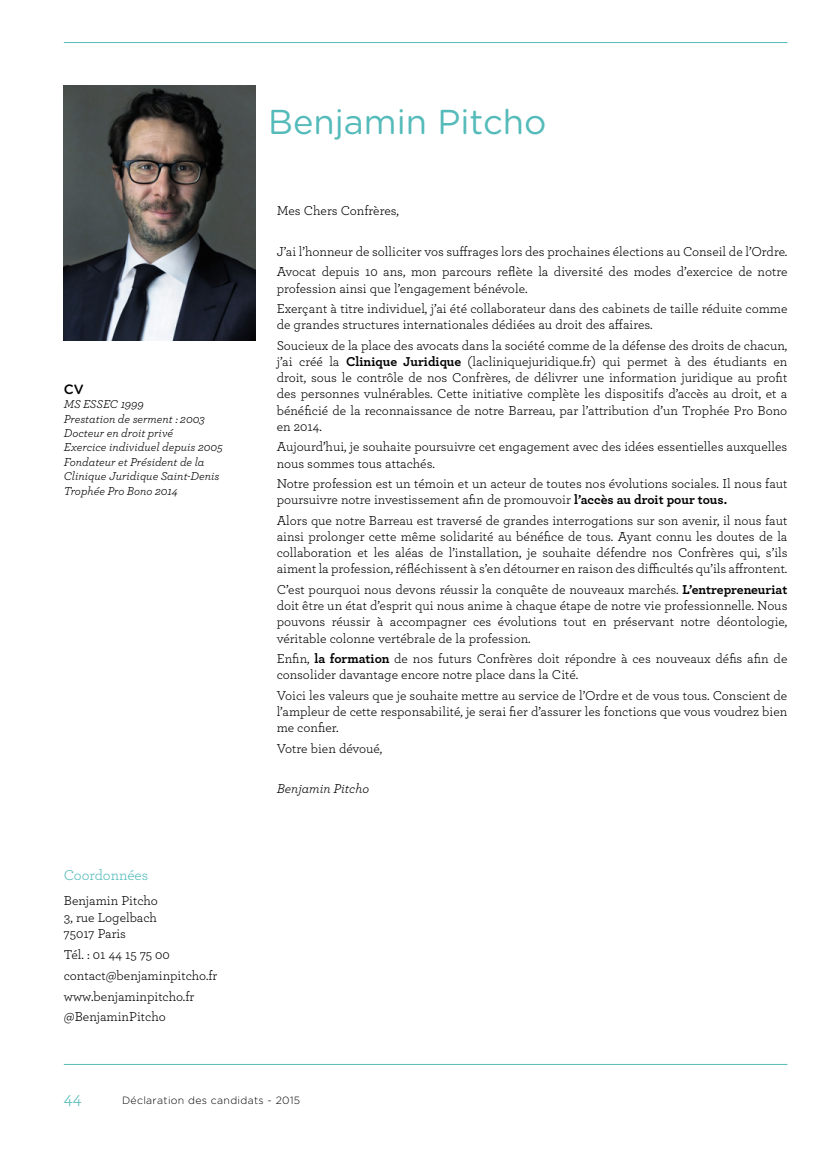
<style>
.page{position:relative;width:830px;height:1149px;background:#fff}
.page>*{position:absolute;margin:0;border:0;box-sizing:border-box;transform-origin:0 0}
.t1{font:34.5px "Gotham Rounded";color:#54bbba}
.t2{font:18px "Archer";color:#54bbba}
.t3{font:15px "Archer";color:#54bbba}
.t4{font:13.5px/16.2px "Archer";letter-spacing:-.01em;color:#000}
.t5{font:italic 13.5px "Archer";color:#000}
.t6{font:500 13.5px "Gotham Rounded";color:#000}
.t7{font:italic 12px/14.4px "Archer";color:#000}
.t8{font:300 10.5px "Gotham Rounded";letter-spacing:.03em;color:#000}
.s1{font-weight:700}
</style>
<div class="page">
<hr style="left:64px;top:42px;width:723px;height:1px;background:#54bbba">
<hr style="left:64px;top:1063px;width:723px;height:1px;background:#54bbba">
<img style="left:64px;top:85px;width:191px;height:255px">
<p class="t6" style="left:64px;top:379px;width:21px">CV</p>
<p class="t7" style="left:64px;top:396px;width:160px">MS ESSEC 1999<br>Prestation de serment : 2003<br>Docteur en droit privé<br>Exercice individuel depuis 2005<br>Fondateur et Président de la<br>Clinique Juridique Saint-Denis<br>Trophée Pro Bono 2014</p>
<p class="t3" style="left:64px;top:864px;width:86px">Coordonnées</p>
<p class="t4" style="left:64px;top:891px;width:96px;text-align:justify">Benjamin Pitcho 3, rue Logelbach 75017 Paris</p>
<p class="t4" style="left:64px;top:943px;width:155px;line-height:20.7px">Tél. : 01 44 15 75 00 contact@benjaminpitcho.fr www.benjaminpitcho.fr @BenjaminPitcho</p>
<h1 class="t1" style="left:268px;top:98px;width:279px">Benjamin Pitcho</h1>
<p class="t4" style="left:276px;top:202px;width:124px">Mes Chers Confrères,</p>
<p class="t4" style="left:276px;top:240px;width:512px;line-height:20.4px">J’ai l’honneur de solliciter vos suffrages lors des prochaines élections au Conseil de l’Ordre.<br>Avocat depuis 10 ans, mon parcours reflète la diversité des modes d’exercice de notre</p>
<p class="t4" style="left:276px;top:277px;width:512px;line-height:20.4px">profession ainsi que l’engagement bénévole.<br>Exerçant à titre individuel, j’ai été collaborateur dans des cabinets de taille réduite comme</p>
<p class="t4" style="left:276px;top:314px;width:512px;line-height:20.4px">de grandes structures internationales dédiées au droit des affaires.<br>Soucieux de la place des avocats dans la société comme de la défense des droits de chacun,</p>
<p class="t4" style="left:276px;top:353px;width:512px;text-align:justify">j’ai créé la <span class="s1">Clinique Juridique</span> (lacliniquejuridique.fr) qui permet à des étudiants en droit, sous le contrôle de nos Confrères, de délivrer une information juridique au profit des personnes vulnérables. Cette initiative complète les dispositifs d’accès au droit, et a bénéficié de la reconnaissance de notre Barreau, par l’attribution d’un Trophée Pro Bono en 2014.</p>
<p class="t4" style="left:276px;top:438px;width:512px">Aujourd’hui, je souhaite poursuivre cet engagement avec des idées essentielles auxquelles nous sommes tous attachés.</p>
<p class="t4" style="left:276px;top:474px;width:512px">Notre profession est un témoin et un acteur de toutes nos évolutions sociales. Il nous faut poursuivre notre investissement afin de promouvoir <span class="s1">l’accès au droit pour tous.</span></p>
<p class="t4" style="left:276px;top:511px;width:512px;text-align:justify">Alors que notre Barreau est traversé de grandes interrogations sur son avenir, il nous faut ainsi prolonger cette même solidarité au bénéfice de tous. Ayant connu les doutes de la collaboration et les aléas de l’installation, je souhaite défendre nos Confrères qui, s’ils aiment la profession, réfléchissent à s’en détourner en raison des difficultés qu’ils affrontent.</p>
<p class="t4" style="left:276px;top:580px;width:512px;text-align:justify">C’est pourquoi nous devons réussir la conquête de nouveaux marchés. <span class="s1">L’entrepreneuriat </span>doit être un état d’esprit qui nous anime à chaque étape de notre vie professionnelle. Nous pouvons réussir à accompagner ces évolutions tout en préservant notre déontologie, véritable colonne vertébrale de la profession.</p>
<p class="t4" style="left:276px;top:649px;width:512px">Enfin, <span class="s1">la formation</span> de nos futurs Confrères doit répondre à ces nouveaux défis afin de consolider davantage encore notre place dans la Cité.</p>
<p class="t4" style="left:276px;top:686px;width:512px;text-align:justify">Voici les valeurs que je souhaite mettre au service de l’Ordre et de vous tous. Conscient de l’ampleur de cette responsabilité, je serai fier d’assurer les fonctions que vous voudrez bien me confier.</p>
<p class="t4" style="left:276px;top:739px;width:107px">Votre bien dévoué,</p>
<p class="t5" style="left:276px;top:779px;width:94px">Benjamin Pitcho</p>
<h2 class="t2" style="left:64px;top:1085px;width:19px">44</h2>
<p class="t8" style="left:122px;top:1092px;width:180px">Déclaration des candidats - 2015</p>
</div>
